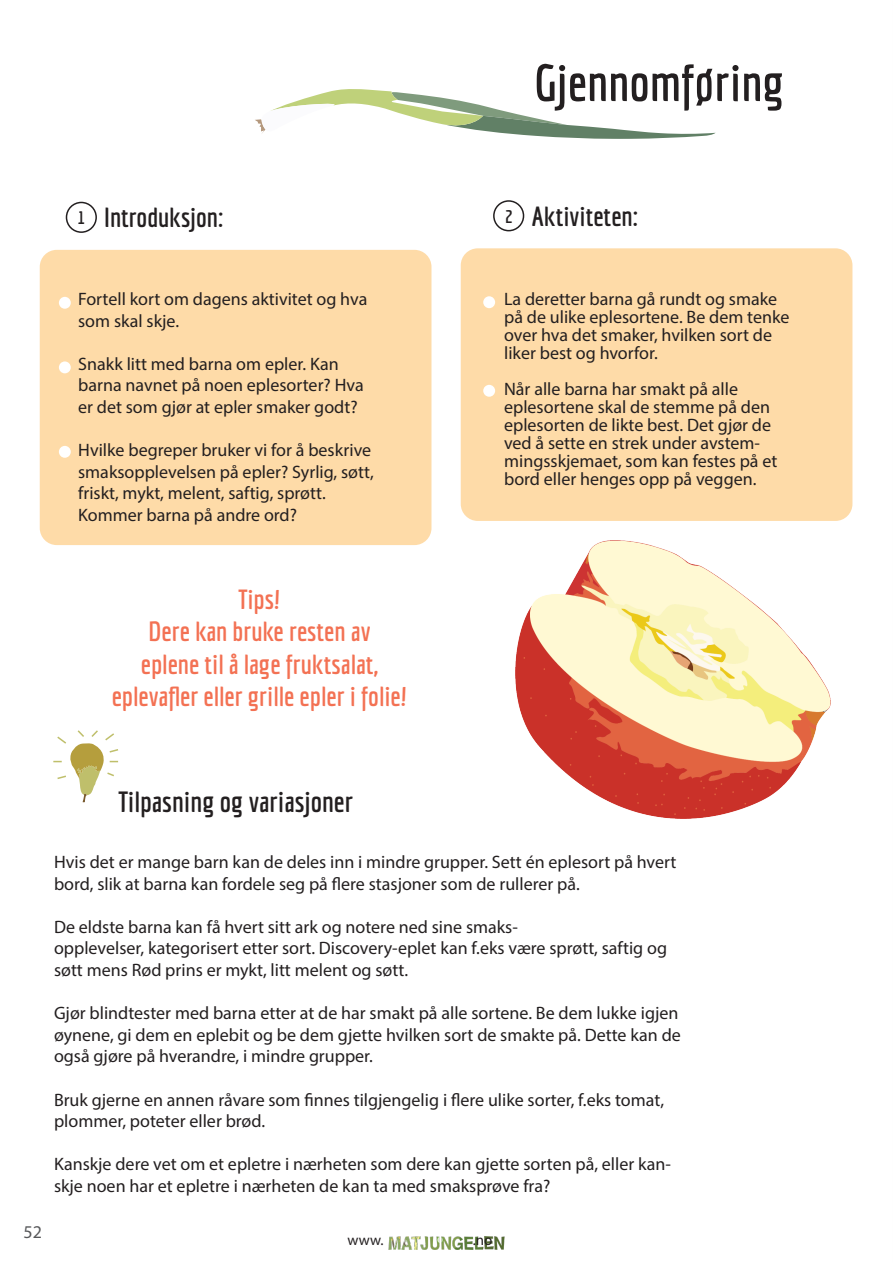
<style>
.page{position:relative;width:893px;height:1263px;background:#fff}
.page>*{position:absolute;margin:0;border:0;box-sizing:border-box;transform-origin:0 0}
.t1{font:700 51px "Economica";color:#231f20}
.t2{font:700 28.5px "Economica";color:#231f20}
.t3{font:700 27px/32.4px "Economica";color:#f37153;text-align:center}
.t4{font:700 27px "Economica";color:#231f20}
.t5{font:18px/21.6px "Myriad Pro";color:#231f20}
.t6{font:18px "Myriad Pro";color:#57585a}
.t7{font:700 18px "Economica";color:#231f20}
.t8{font:15px "Myriad Pro";color:#231f20}
</style>
<div class="page">
<img style="left:388px;top:1237px;width:117px;height:12px">
<svg style="left:255px;top:89px;width:461px;height:50px"></svg>
<div style="left:40px;top:250px;width:391px;height:295px;background:#fedba8;border-radius:17px"></div>
<div style="left:461px;top:248px;width:391px;height:273px;background:#fedba8;border-radius:17px"></div>
<div style="left:66px;top:202px;width:31px;height:31px;border:2px solid #231f20;border-radius:50%"></div>
<div style="left:493px;top:200px;width:31px;height:31px;border:2px solid #231f20;border-radius:50%"></div>
<div style="left:59px;top:297px;width:12px;height:12px;background:#fff;border-radius:50%"></div>
<div style="left:59px;top:361px;width:12px;height:12px;background:#fff;border-radius:50%"></div>
<div style="left:483px;top:296px;width:12px;height:12px;background:#fff;border-radius:50%"></div>
<div style="left:59px;top:446px;width:12px;height:12px;background:#fff;border-radius:50%"></div>
<div style="left:483px;top:385px;width:12px;height:12px;background:#fff;border-radius:50%"></div>
<svg style="left:53px;top:730px;width:66px;height:72px"></svg>
<img style="left:515px;top:541px;width:315px;height:278px">
<p class="t1" style="left:534px;top:53px;width:252px">Gjennomføring</p>
<p class="t4" style="left:104px;top:202px;width:121px">Introduksjon:</p>
<p class="t4" style="left:532px;top:200px;width:108px">Aktiviteten:</p>
<p class="t7" style="left:78px;top:208px;width:9px">1</p>
<p class="t7" style="left:505px;top:206px;width:9px">2</p>
<p class="t5" style="left:78px;top:288px;width:291px">Fortell kort om dagens aktivitet og hva som skal skje.</p>
<p class="t5" style="left:78px;top:353px;width:287px">Snakk litt med barna om epler. Kan barna navnet på noen eplesorter? Hva er det som gjør at epler smaker godt?</p>
<p class="t5" style="left:78px;top:439px;width:297px">Hvilke begreper bruker vi for å beskrive smaksopplevelsen på epler? Syrlig, søtt, friskt, mykt, melent, saftig, sprøtt.<br>Kommer barna på andre ord?</p>
<p class="t3" style="left:112px;top:582px;width:297px">Tips!<br>Dere kan bruke resten av<br>eplene til å lage fruktsalat, eplevafler eller grille epler i folie!</p>
<p class="t5" style="left:504px;top:290px;width:287px;line-height:18px">La deretter barna gå rundt og smake på de ulike eplesortene. Be dem tenke over hva det smaker, hvilken sort de liker best og hvorfor.</p>
<p class="t5" style="left:504px;top:378px;width:235px">Når alle barna har smakt på alle</p>
<p class="t5" style="left:504px;top:398px;width:275px;line-height:18px">eplesortene skal de stemme på den eplesorten de likte best. Det gjør de ved å sette en strek under avstem&shy;mingsskjemaet, som kan festes på et bord eller henges opp på veggen.</p>
<p class="t6" style="left:24px;top:1220px;width:20px">52</p>
<p class="t2" style="left:118px;top:785px;width:236px">Tilpasning og variasjoner</p>
<p class="t5" style="left:54px;top:851px;width:624px">Hvis det er mange barn kan de deles inn i mindre grupper. Sett én eplesort på hvert bord, slik at barna kan fordele seg på flere stasjoner som de rullerer på.</p>
<p class="t5" style="left:54px;top:916px;width:615px">De eldste barna kan få hvert sitt ark og notere ned sine smaks-<br>opplevelser, kategorisert etter sort. Discovery-eplet kan f.eks være sprøtt, saftig og søtt mens Rød prins er mykt, litt melent og søtt.</p>
<p class="t5" style="left:54px;top:1002px;width:628px">Gjør blindtester med barna etter at de har smakt på alle sortene. Be dem lukke igjen øynene, gi dem en eplebit og be dem gjette hvilken sort de smakte på. Dette kan de også gjøre på hverandre, i mindre grupper.</p>
<p class="t5" style="left:54px;top:1088px;width:612px">Bruk gjerne en annen råvare som finnes tilgjengelig i flere ulike sorter, f.eks tomat, plommer, poteter eller brød.</p>
<p class="t5" style="left:54px;top:1153px;width:619px">Kanskje dere vet om et epletre i nærheten som dere kan gjette sorten på, eller kan&shy;skje noen har et epletre i nærheten de kan ta med smaksprøve fra?</p>
<p class="t8" style="left:348px;top:1230px;width:37px">www.</p>
<p class="t8" style="left:473px;top:1230px;width:21px">.no</p>
</div>
